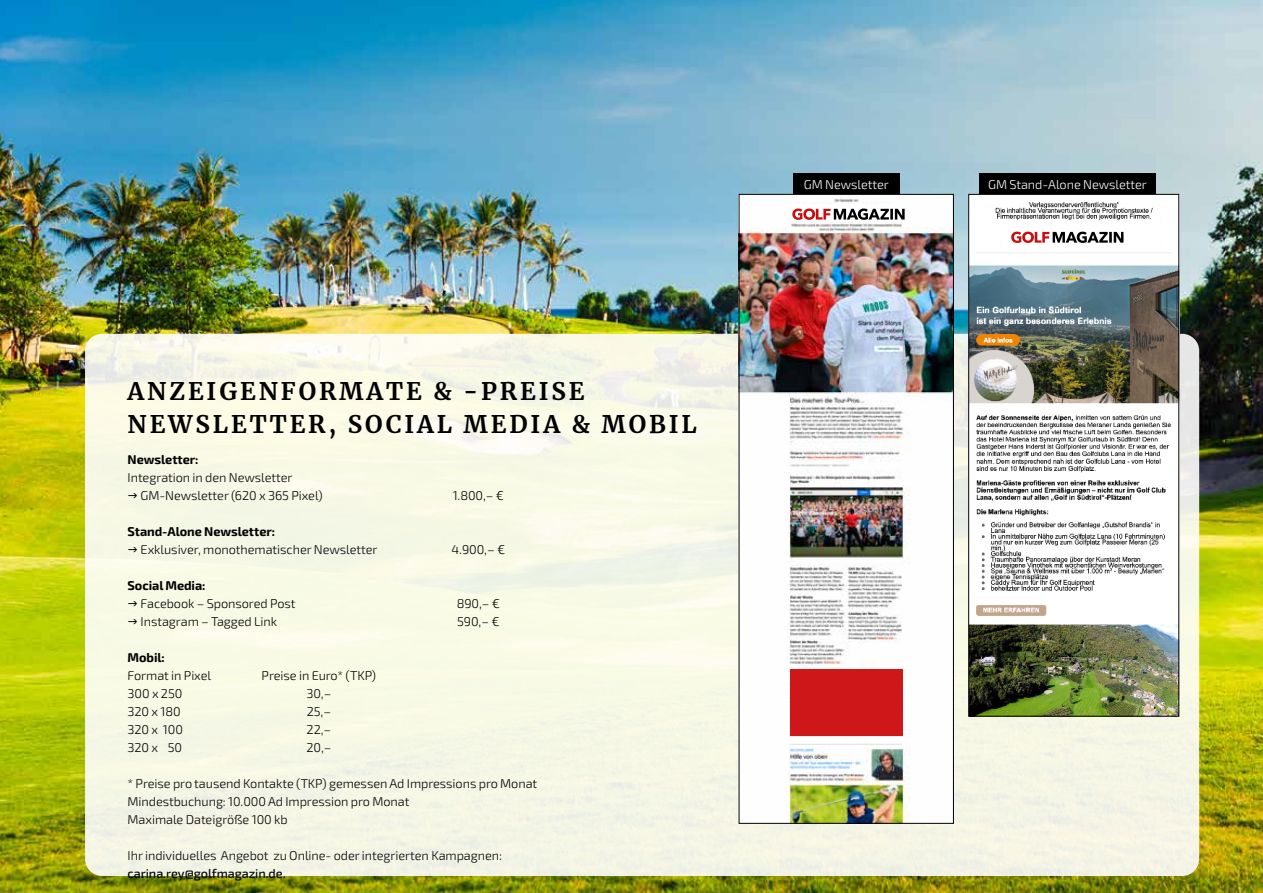
<style>
.page{position:relative;width:1263px;height:893px;background:#fff}
.page>*{position:absolute;margin:0;border:0;box-sizing:border-box;transform-origin:0 0}
.t1{font:700 24px/33px "Merriweather";letter-spacing:.12em;color:#000}
.t2{font:300 12.75px/18px "Exo 2";letter-spacing:-.005em;color:#000}
.t3{font:700 12.75px "Exo 2";letter-spacing:-.005em;color:#000}
.t4{font:300 12.75px "Exo 2";letter-spacing:-.005em;color:#fff}
.t5{font:500 12.75px "Exo 2";letter-spacing:-.005em;color:#000}
</style>
<div class="page">
<img style="left:0;top:0;width:1263px;height:893px">
<div style="left:85px;top:334px;width:1114px;height:542px;background:#f7f8e5;border-radius:17px"></div>
<div style="left:793px;top:173px;width:106px;height:22px;background:#000"></div>
<img style="left:741px;top:196px;width:211px;height:625px">
<div style="left:739px;top:194px;width:215px;height:629px;border:1px solid #000"></div>
<div style="left:791px;top:204px;width:113px;height:18px;background:#fff"></div>
<div style="left:979px;top:173px;width:176px;height:22px;background:#000"></div>
<img style="left:970px;top:196px;width:207px;height:518px">
<div style="left:968px;top:194px;width:211px;height:522px;border:1px solid #000"></div>
<div style="left:790px;top:669px;width:112px;height:66px;background:#cd1719"></div>
<svg style="left:792px;top:208px;width:113px;height:12px"></svg>
<div style="left:1006px;top:223px;width:139px;height:28px;background:#fff"></div>
<svg style="left:1011px;top:232px;width:112px;height:11px"></svg>
<h1 class="t1" style="left:128px;top:374px;width:571px">ANZEIGENFORMATE &amp; -PREISE<br>NEWSLETTER, SOCIAL MEDIA &amp; MOBIL</h1>
<p class="t3" style="left:128px;top:452px;width:72px">Newsletter:</p>
<p class="t2" style="left:141px;top:469px;width:184px;text-indent:-13px">Integration in den Newsletter<br>GM-Newsletter (620 x 365 Pixel)</p>
<p class="t2" style="left:453px;top:487px;width:53px">1.800,– €</p>
<p class="t3" style="left:128px;top:524px;width:149px">Stand-Alone Newsletter:</p>
<p class="t2" style="left:141px;top:541px;width:238px">Exklusiver, monothematischer Newsletter</p>
<p class="t2" style="left:452px;top:541px;width:55px">4.900,– €</p>
<p class="t3" style="left:128px;top:578px;width:79px">Social Media:</p>
<p class="t2" style="left:141px;top:595px;width:156px">Facebook – Sponsored Post</p>
<p class="t2" style="left:457px;top:595px;width:45px">890,– €</p>
<p class="t2" style="left:141px;top:613px;width:138px">Instagram – Tagged Link</p>
<p class="t2" style="left:457px;top:613px;width:44px">590,– €</p>
<p class="t3" style="left:128px;top:650px;width:39px">Mobil:</p>
<p class="t2" style="left:128px;top:667px;width:85px">Format in Pixel</p>
<p class="t2" style="left:262px;top:667px;width:116px">Preise in Euro* (TKP)</p>
<p class="t2" style="left:128px;top:685px;width:56px">300 x 250</p>
<p class="t2" style="left:306px;top:685px;width:26px">30,–</p>
<p class="t2" style="left:128px;top:703px;width:55px">320 x 180</p>
<p class="t2" style="left:307px;top:703px;width:26px">25,–</p>
<p class="t2" style="left:128px;top:721px;width:57px">320 x 100</p>
<p class="t2" style="left:307px;top:721px;width:26px">22,–</p>
<p class="t2" style="left:128px;top:739px;width:56px">320 x 50</p>
<p class="t2" style="left:306px;top:739px;width:27px">20,–</p>
<p class="t2" style="left:128px;top:775px;width:411px">* Preise pro tausend Kontakte (TKP) gemessen Ad Impressions pro Monat<br>Mindestbuchung: 10.000 Ad Impression pro Monat<br>Maximale Dateigröße 100 kb</p>
<p class="t2" style="left:128px;top:847px;width:376px">Ihr individuelles Angebot zu Online- oder integrierten Kampagnen:</p>
<p class="t5" style="left:128px;top:866px;width:160px">carina.rey@golfmagazin.de.</p>
<p class="t4" style="left:804px;top:177px;width:87px">GM Newsletter</p>
<p class="t4" style="left:988px;top:177px;width:160px">GM Stand-Alone Newsletter</p>
</div>
